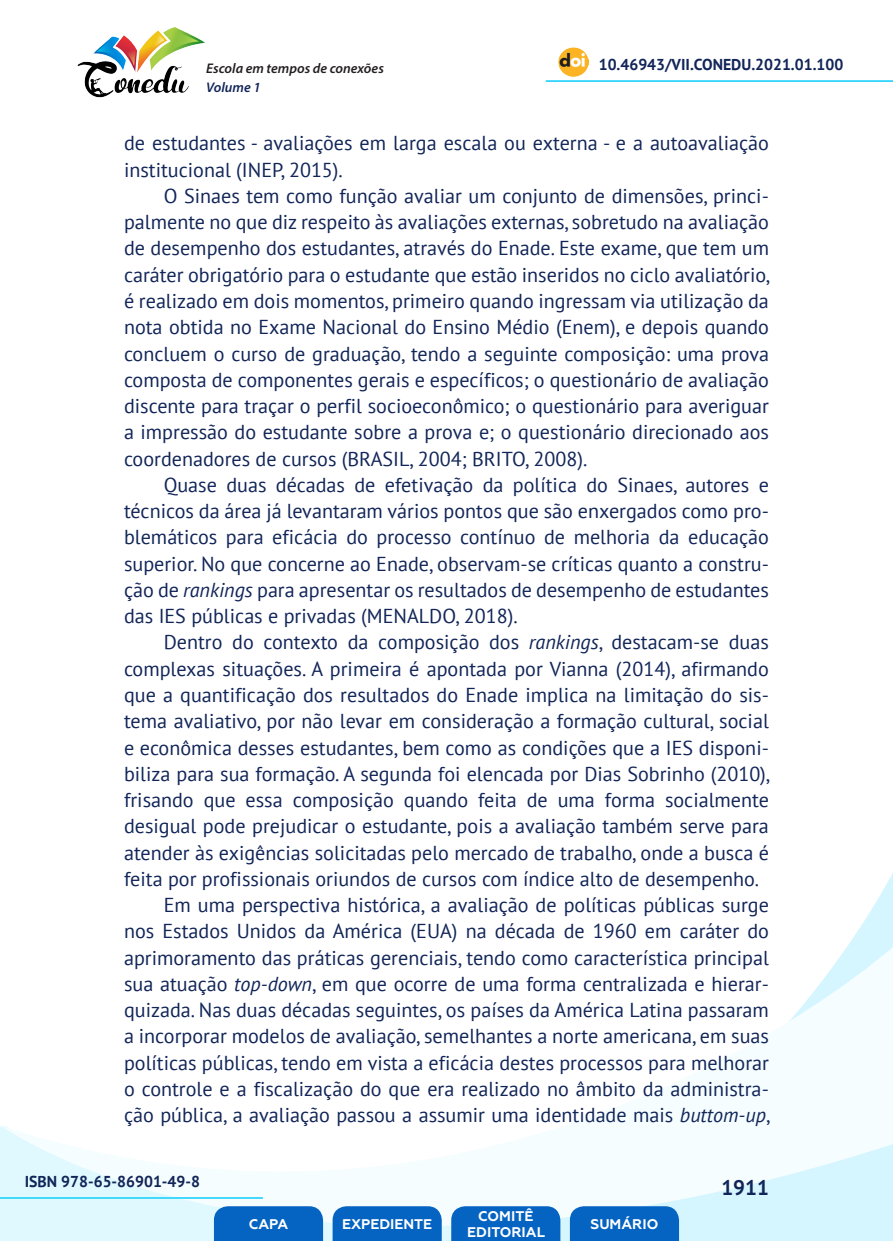
<style>
.page{position:relative;width:893px;height:1241px;background:#fff}
.page>*{position:absolute;margin:0;border:0;box-sizing:border-box;transform-origin:0 0}
.t1{font:700 21px "PT Sans";color:#112558}
._8_CORPO{font:20.12px/26.2px "PT Sans";color:#112558;text-align:justify}
.t2{font:700 15.75px "PT Sans";color:#112558}
.t3{font:700 14px/16.8px "Geometria";color:#fff;text-align:center}
.t4{font:italic 600 14px "Myriad Pro";color:#231f20}
.t5{font:italic 600 14px "Myriad Pro";color:#112558}
.s1{font-style:italic}
</style>
<div class="page">
<svg style="left:848px;top:873px;width:45px;height:73px"></svg>
<svg style="left:0;top:946px;width:893px;height:294px"></svg>
<hr style="left:0;top:1196px;width:263px;height:2px;background:#2dd4fe">
<hr style="left:546px;top:80px;width:347px;height:2px;background:#2dd4fe">
<img style="left:559px;top:47px;width:30px;height:30px">
<img style="left:77px;top:27px;width:128px;height:71px">
<svg style="left:214px;top:1205px;width:109px;height:35px;background:#126bc4"></svg>
<svg style="left:333px;top:1205px;width:109px;height:35px;background:#126bc4"></svg>
<svg style="left:451px;top:1205px;width:109px;height:35px;background:#126bc4"></svg>
<svg style="left:570px;top:1205px;width:109px;height:35px;background:#116bc4"></svg>
<p class="t4" style="left:206px;top:59px;width:179px">Escola em tempos de conexões</p>
<p class="t2" style="left:599px;top:54px;width:246px">10.46943/VII.CONEDU.2021.01.100</p>
<p class="t5" style="left:206px;top:78px;width:56px">Volume 1</p>
<p class="_8_CORPO" style="left:124px;top:130px;width:646px">de estudantes - avaliações em larga escala ou externa - e a autoavaliação institucional (INEP, 2015).</p>
<p class="_8_CORPO" style="left:124px;top:182px;width:648px;text-indent:40px">O Sinaes tem como função avaliar um conjunto de dimensões, princi&shy;palmente no que diz respeito às avaliações externas, sobretudo na avaliação de desempenho dos estudantes, através do Enade. Este exame, que tem um caráter obrigatório para o estudante que estão inseridos no ciclo avaliatório, é realizado em dois momentos, primeiro quando ingressam via utilização da nota obtida no Exame Nacional do Ensino Médio (Enem), e depois quando concluem o curso de graduação, tendo a seguinte composição: uma prova composta de componentes gerais e específicos; o questionário de avaliação discente para traçar o perfil socioeconômico; o questionário para averiguar a impressão do estudante sobre a prova e; o questionário direcionado aos coordenadores de cursos (BRASIL, 2004; BRITO, 2008).</p>
<p class="_8_CORPO" style="left:124px;top:471px;width:646px;text-indent:40px">Quase duas décadas de efetivação da política do Sinaes, autores e técnicos da área já levantaram vários pontos que são enxergados como pro&shy;blemáticos para eficácia do processo contínuo de melhoria da educação superior. No que concerne ao Enade, observam-se críticas quanto a constru&shy;ção de <span class="s1">rankings</span> para apresentar os resultados de desempenho de estudantes das IES públicas e privadas (MENALDO, 2018).</p>
<p class="_8_CORPO" style="left:124px;top:628px;width:648px;text-indent:40px">Dentro do contexto da composição dos <span class="s1">rankings</span>, destacam-se duas complexas situações. A primeira é apontada por Vianna (2014), afirmando que a quantificação dos resultados do Enade implica na limitação do sis&shy;tema avaliativo, por não levar em consideração a formação cultural, social e econômica desses estudantes, bem como as condições que a IES disponi&shy;biliza para sua formação. A segunda foi elencada por Dias Sobrinho (2010), frisando que essa composição quando feita de uma forma socialmente desigual pode prejudicar o estudante, pois a avaliação também serve para atender às exigências solicitadas pelo mercado de trabalho, onde a busca é feita por profissionais oriundos de cursos com índice alto de desempenho.</p>
<p class="_8_CORPO" style="left:124px;top:891px;width:648px;text-indent:40px">Em uma perspectiva histórica, a avaliação de políticas públicas surge nos Estados Unidos da América (EUA) na década de 1960 em caráter do aprimoramento das práticas gerenciais, tendo como característica principal sua atuação <span class="s1">top-down</span>, em que ocorre de uma forma centralizada e hierar&shy;quizada. Nas duas décadas seguintes, os países da América Latina passaram a incorporar modelos de avaliação, semelhantes a norte americana, em suas políticas públicas, tendo em vista a eficácia destes processos para melhorar o controle e a fiscalização do que era realizado no âmbito da administra&shy;ção pública, a avaliação passou a assumir uma identidade mais <span class="s1">buttom-up</span>,</p>
<p class="t2" style="left:25px;top:1170px;width:177px">ISBN 978-65-86901-49-8</p>
<p class="t3" style="left:249px;top:1215px;width:41px">CAPA</p>
<p class="t3" style="left:342px;top:1215px;width:92px">EXPEDIENTE</p>
<p class="t3" style="left:467px;top:1207px;width:79px">COMITÊ<br>EDITORIAL</p>
<p class="t3" style="left:590px;top:1215px;width:69px">SUMÁRIO</p>
<p class="t1" style="left:721px;top:1173px;width:49px">1911</p>
</div>
